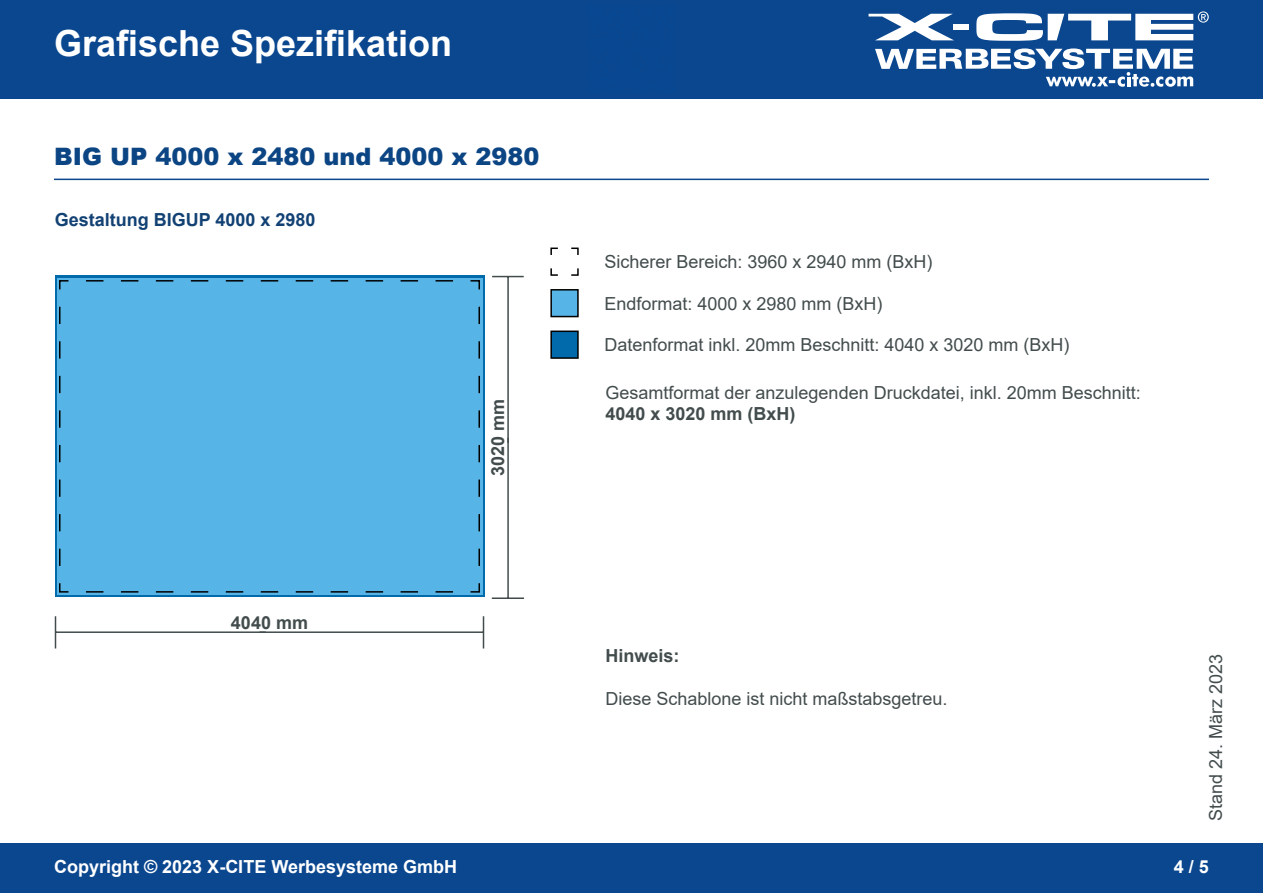
<style>
.page{position:relative;width:1263px;height:893px;background:#fff}
.page>*{position:absolute;margin:0;border:0;box-sizing:border-box;transform-origin:0 0}
.t1{font:700 36px "Arial";color:#fff}
.t2{font:900 24px "Arial";color:#0c4583}
.t3{font:18px "Arial";color:#434c4d}
.t4{font:700 18px "Arial";color:#fff}
.t5{font:700 18px "Arial";color:#434c4d}
.t6{font:700 18px "Arial";color:#124174}
</style>
<div class="page">
<div style="left:0;top:0;width:1263px;height:98px;background:#0a478f"></div>
<div style="left:0;top:844px;width:1263px;height:49px;background:#0a478f"></div>
<svg style="left:868px;top:14px;width:85px;height:26px"></svg>
<div style="left:953px;top:24px;width:15px;height:6px;background:#fff"></div>
<svg style="left:875px;top:48px;width:318px;height:39px"></svg>
<svg style="left:976px;top:11px;width:233px;height:30px"></svg>
<hr style="left:54px;top:179px;width:1155px;height:1px;background:#0a478f">
<svg style="left:550px;top:247px;width:29px;height:29px"></svg>
<div style="left:551px;top:290px;width:27px;height:27px;background:#57b4e6"></div>
<div style="left:550px;top:289px;width:29px;height:28px;border:2px solid #000"></div>
<div style="left:551px;top:331px;width:27px;height:27px;background:#006aab"></div>
<div style="left:550px;top:331px;width:29px;height:28px;border:2px solid #000"></div>
<svg style="left:55px;top:276px;width:429px;height:321px;fill:#006aaa"></svg>
<div style="left:58px;top:279px;width:423px;height:314px;background:#57b4e6"></div>
<hr style="left:492px;top:597px;width:32px;height:2px;background:#434c4d">
<hr style="left:507px;top:438px;width:2px;height:160px;background:#434c4d">
<hr style="left:492px;top:276px;width:32px;height:1px;background:#434c4d">
<hr style="left:507px;top:277px;width:2px;height:166px;background:#434c4d">
<hr style="left:483px;top:616px;width:1px;height:32px;background:#434c4d">
<hr style="left:259px;top:631px;width:224px;height:2px;background:#434c4d">
<hr style="left:55px;top:616px;width:1px;height:32px;background:#434c4d">
<hr style="left:56px;top:631px;width:210px;height:2px;background:#434c4d">
<h1 class="t1" style="left:54px;top:18px;width:400px">Grafische Spezifikation</h1>
<h2 class="t2" style="left:54px;top:139px;width:487px">BIG UP 4000 x 2480 und 4000 x 2980</h2>
<p class="t6" style="left:55px;top:207px;width:262px">Gestaltung BIGUP 4000 x 2980</p>
<p class="t5" style="left:231px;top:610px;width:79px">4040 mm</p>
<p class="t5" style="left:485px;top:476px;width:79px;rotate:-90deg">3020 mm</p>
<p class="t3" style="left:604px;top:249px;width:330px">Sicherer Bereich: 3960 x 2940 mm (BxH)</p>
<p class="t3" style="left:604px;top:291px;width:280px">Endformat: 4000 x 2980 mm (BxH)</p>
<p class="t3" style="left:604px;top:332px;width:467px">Datenformat inkl. 20mm Beschnitt: 4040 x 3020 mm (BxH)</p>
<p class="t3" style="left:605px;top:380px;width:537px">Gesamtformat der anzulegenden Druckdatei, inkl. 20mm Beschnitt:</p>
<p class="t5" style="left:605px;top:401px;width:192px">4040 x 3020 mm (BxH)</p>
<p class="t5" style="left:605px;top:643px;width:76px">Hinweis:</p>
<p class="t3" style="left:605px;top:686px;width:344px">Diese Schablone ist nicht maßstabsgetreu.</p>
<p class="t3" style="left:1203px;top:821px;width:169px;rotate:-90deg">Stand 24. März 2023</p>
<p class="t4" style="left:54px;top:854px;width:405px">Copyright © 2023 X-CITE Werbesysteme GmbH</p>
<p class="t4" style="left:1174px;top:854px;width:37px">4 / 5</p>
</div>
